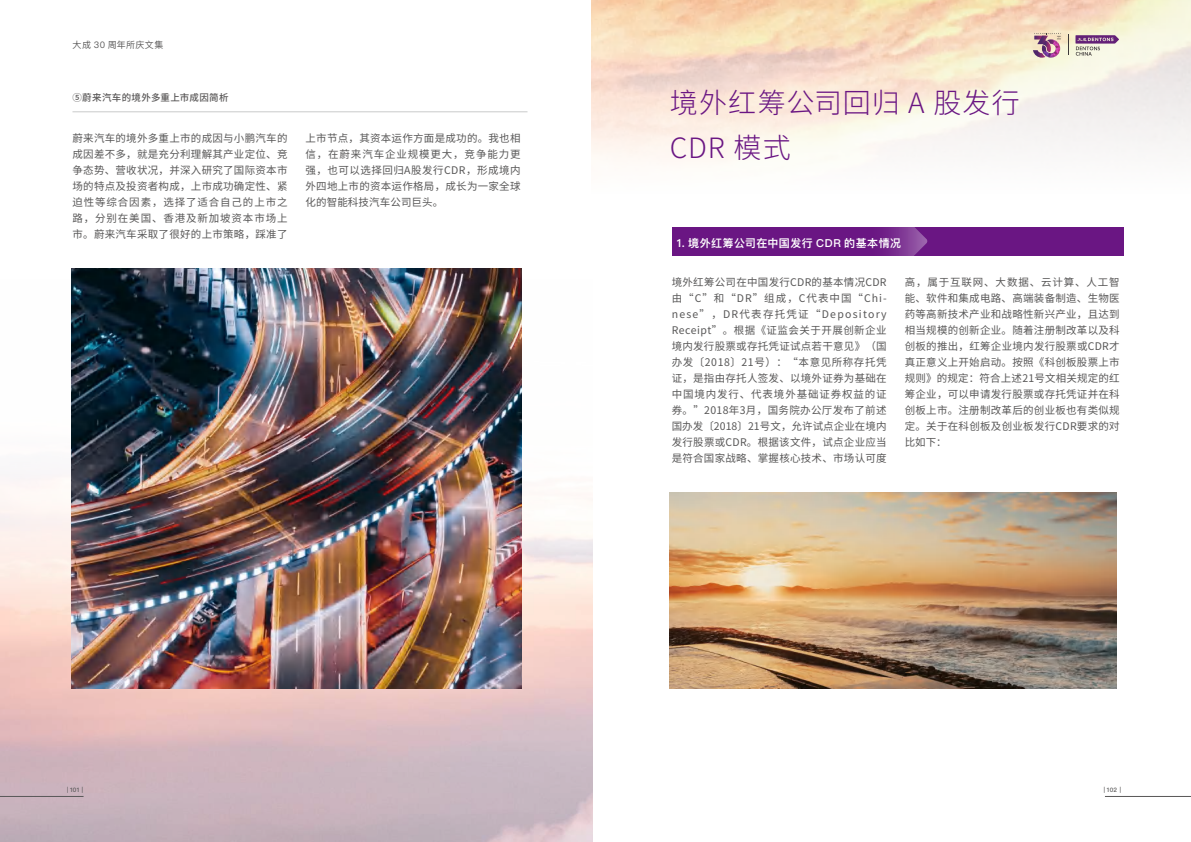
<style>
.page{position:relative;width:1191px;height:842px;background:#fff}
.page>*{position:absolute;margin:0;border:0;box-sizing:border-box;transform-origin:0 0}
.t1{font:300 28px/45px "Source Han Sans CN";letter-spacing:.035em;color:#6a1683}
.t2{font:600 11px "Ping Fang SC";letter-spacing:.035em;color:#fff}
.t3{font:10.5px/16px "Source Han Sans CN";letter-spacing:.025em;color:#585757;text-align:justify}
.t4{font:500 9.5px "Source Han Sans CN";letter-spacing:.035em;color:#595757}
.t5{font:9px "Ping Fang SC";letter-spacing:.055em;color:#585757}
.t6{font:500 6.1px "Ping Fang HK";letter-spacing:.055em;color:#585757}
</style>
<div class="page">
<img style="left:0;top:652px;width:593px;height:190px">
<svg style="left:0;top:268px;width:593px;height:384px"></svg>
<svg style="left:592px;top:0;width:599px;height:162px"></svg>
<div style="left:671px;top:227px;width:452px;height:29px;background:#6a1683"></div>
<svg style="left:886px;top:227px;width:41px;height:29px"></svg>
<svg style="left:1068px;top:35px;width:1px;height:20px"></svg>
<svg style="left:1033px;top:33px;width:28px;height:25px"></svg>
<svg style="left:1075px;top:35px;width:44px;height:21px"></svg>
<hr style="left:0;top:796px;width:84px;height:1px;background:#585757">
<hr style="left:1105px;top:796px;width:85px;height:1px;background:#585757">
<img style="left:669px;top:492px;width:447px;height:196px">
<img style="left:72px;top:269px;width:449px;height:419px">
<hr style="left:72px;top:112px;width:455px;height:1px;background:#c9caca">
<p class="t5" style="left:72px;top:40px;width:92px">大成 30 周年所庆文集</p>
<p class="t4" style="left:72px;top:92px;width:157px">⑤蔚来汽车的境外多重上市成因简析</p>
<p class="t3" style="left:72px;top:131px;width:216px">蔚来汽车的境外多重上市的成因与小鹏汽车的成因差不多，就是充分利理解其产业定位、竞争态势、营收状况，并深入研究了国际资本市场的特点及投资者构成，上市成功确定性、紧迫性等综合因素，选择了适合自己的上市之路，分别在美国、香港及新加坡资本市场上市。蔚来汽车采取了很好的上市策略，踩准了</p>
<p class="t3" style="left:305px;top:131px;width:216px">上市节点，其资本运作方面是成功的。我也相信，在蔚来汽车企业规模更大，竞争能力更强，也可以选择回归A股发行CDR，形成境内外四地上市的资本运作格局，成长为一家全球化的智能科技汽车公司巨头。</p>
<h1 class="t1" style="left:669px;top:81px;width:352px">境外红筹公司回归 A 股发行<br>CDR 模式</h1>
<p class="t2" style="left:677px;top:236px;width:226px">1. 境外红筹公司在中国发行 CDR 的基本情况</p>
<p class="t3" style="left:671px;top:275px;width:216px">境外红筹公司在中国发行CDR的基本情况CDR由“C”和“DR”组成，C代表中国“Chi&shy;nese”，DR代表存托凭证“Depository Receipt”。根据《证监会关于开展创新企业境内发行股票或存托凭证试点若干意见》（国办发〔2018〕21号）：“本意见所称存托凭证，是指由存托人签发、以境外证券为基础在中国境内发行、代表境外基础证券权益的证券。”2018年3月，国务院办公厅发布了前述国办发〔2018〕21号文，允许试点企业在境内发行股票或CDR。根据该文件，试点企业应当是符合国家战略、掌握核心技术、市场认可度</p>
<p class="t3" style="left:904px;top:275px;width:216px">高，属于互联网、大数据、云计算、人工智能、软件和集成电路、高端装备制造、生物医药等高新技术产业和战略性新兴产业，且达到相当规模的创新企业。随着注册制改革以及科创板的推出，红筹企业境内发行股票或CDR才真正意义上开始启动。按照《科创板股票上市规则》的规定：符合上述21号文相关规定的红筹企业，可以申请发行股票或存托凭证并在科创板上市。注册制改革后的创业板也有类似规定。关于在科创板及创业板发行CDR要求的对比如下：</p>
<p class="t6" style="left:65px;top:786px;width:22px">｜101｜</p>
<p class="t6" style="left:1101px;top:786px;width:23px">｜102｜</p>
</div>
